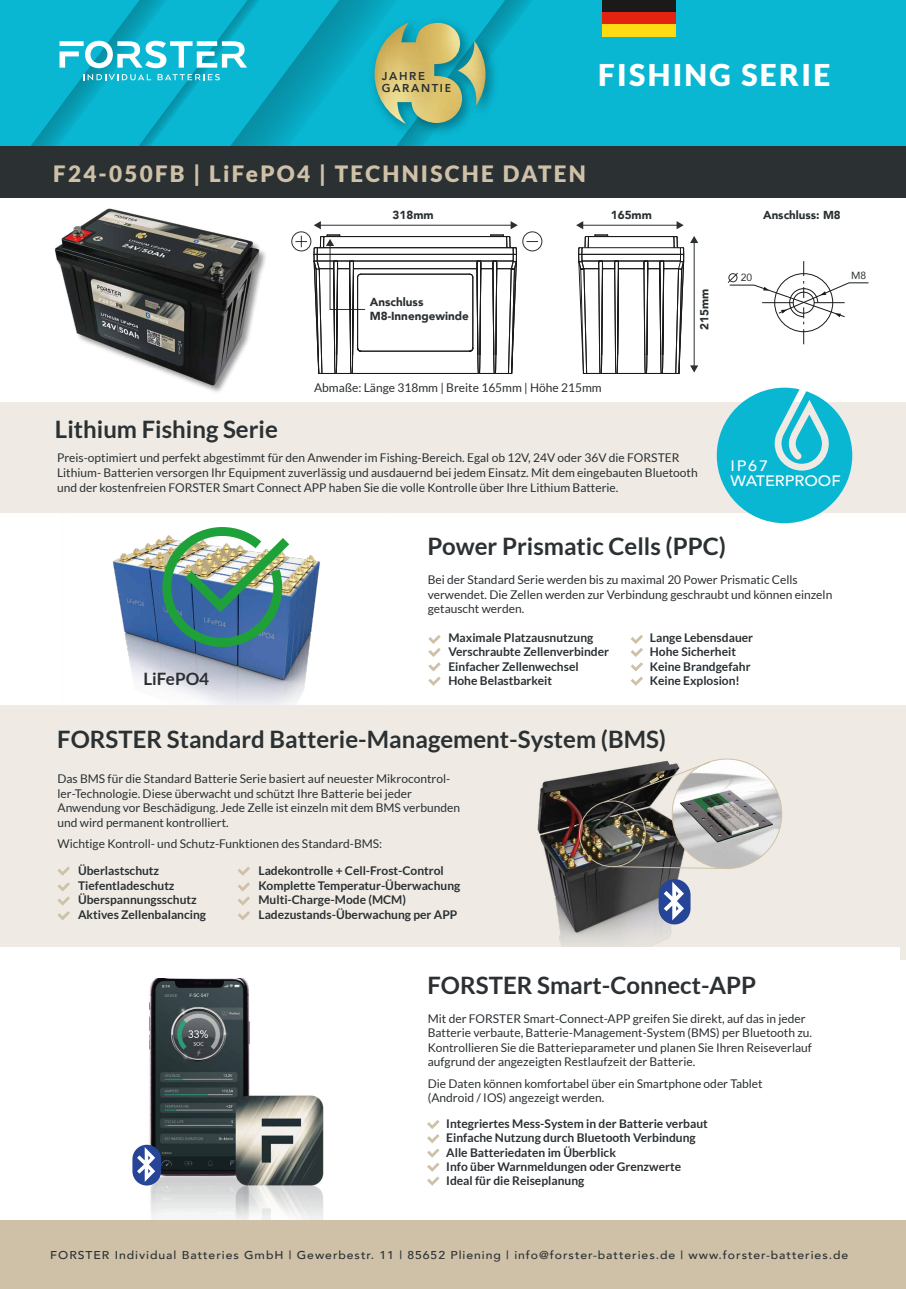
<style>
.page{position:relative;width:906px;height:1289px;background:#fff}
.page>*{position:absolute;margin:0;border:0;box-sizing:border-box;transform-origin:0 0}
.t1{font:900 30px "Lato";letter-spacing:.075em;color:#fff}
.t2{font:700 24px "Lato";color:#2b3033}
.t3{font:900 22.5px "Lato";letter-spacing:.1em;color:#cec1a7}
.t4{font:700 17.1px "Lato";color:#2b3033}
.t5{font:500 15px/15px "Avenir";color:#fff;scale:1.08 1}
.t6{font:12px/14.4px "Lato";color:#2b3033}
.t7{font:700 12px/14.4px "Lato";color:#2b3033}
.t8{font:900 11.7px/14px "Avenir";color:#2b3033}
.t9{font:900 11.55px "Avenir";color:#2b3033}
.t10{font:500 11.4px "Avenir";letter-spacing:.075em;color:#2b3033;scale:1.08 1}
.t11{font:800 11.4px/12.6px "Avenir";letter-spacing:.145em;color:#2b3033}
.t12{font:10.35px "Avenir";color:#2b3033}
</style>
<div class="page">
<div style="left:0;top:0;width:905px;height:146px;background:#09b7d3"></div>
<svg style="left:304px;top:0;width:227px;height:119px"></svg>
<img style="left:132px;top:978px;width:181px;height:242px">
<div style="left:132px;top:1144px;width:29px;height:41px;background:#264597;border-radius:14px"></div>
<svg style="left:137px;top:1147px;width:18px;height:34px"></svg>
<img style="left:62px;top:512px;width:324px;height:193px">
<img style="left:158px;top:522px;width:141px;height:129px">
<div style="left:0;top:146px;width:906px;height:51px;background:#2b3033"></div>
<div style="left:602px;top:0;width:73px;height:13px;background:#1a1a18"></div>
<div style="left:602px;top:12px;width:73px;height:13px;background:#e42211"></div>
<div style="left:602px;top:24px;width:73px;height:13px;background:#ffdb13"></div>
<svg style="left:31px;top:0;width:273px;height:146px"></svg>
<div style="left:0;top:402px;width:906px;height:110px;background:#efebe4"></div>
<svg style="left:428px;top:635px;width:13px;height:50px"></svg>
<div style="left:0;top:705px;width:906px;height:254px;background:#efebe4"></div>
<svg style="left:57px;top:867px;width:13px;height:8px"></svg>
<svg style="left:57px;top:882px;width:13px;height:23px"></svg>
<svg style="left:57px;top:911px;width:13px;height:9px"></svg>
<svg style="left:238px;top:866px;width:12px;height:9px"></svg>
<svg style="left:238px;top:882px;width:12px;height:23px"></svg>
<svg style="left:238px;top:911px;width:12px;height:9px"></svg>
<div style="left:0;top:1220px;width:906px;height:68px;background:#cec1a7"></div>
<img style="left:537px;top:776px;width:39px;height:171px">
<div style="left:0;top:947px;width:899px;height:31px;background:#fff"></div>
<svg style="left:427px;top:1120px;width:12px;height:65px"></svg>
<img style="left:366px;top:14px;width:114px;height:105px">
<img style="left:54px;top:208px;width:212px;height:184px">
<hr style="left:320px;top:225px;width:192px;height:1px;background:#2b3033">
<hr style="left:321px;top:236px;width:188px;height:1px;background:#1a1a18">
<hr style="left:315px;top:247px;width:201px;height:1px;background:#1a1a18">
<hr style="left:314px;top:254px;width:202px;height:1px;background:#1a1a18">
<hr style="left:317px;top:260px;width:196px;height:1px;background:#1a1a18">
<hr style="left:353px;top:268px;width:124px;height:1px;background:#1a1a18">
<hr style="left:361px;top:274px;width:108px;height:1px;background:#1a1a18">
<hr style="left:361px;top:351px;width:108px;height:1px;background:#1a1a18">
<hr style="left:319px;top:373px;width:192px;height:1px;background:#1a1a18">
<svg style="left:313px;top:221px;width:53px;height:999px"></svg>
<svg style="left:374px;top:23px;width:144px;height:351px"></svg>
<div style="left:291px;top:231px;width:20px;height:20px;border:1px solid #2b3033;border-radius:50%"></div>
<svg style="left:295px;top:236px;width:12px;height:11px"></svg>
<div style="left:522px;top:231px;width:20px;height:20px;border:1px solid #2b3033;border-radius:50%"></div>
<svg style="left:526px;top:241px;width:12px;height:1px"></svg>
<svg style="left:576px;top:197px;width:293px;height:750px"></svg>
<p class="t11" style="left:382px;top:70px;width:71px">JAHRE<br>GARANTIE</p>
<h1 class="t1" style="left:598px;top:58px;width:234px">FISHING SERIE</h1>
<h3 class="t3" style="left:53px;top:160px;width:534px">F24-050FB | LiFePO4 | TECHNISCHE DATEN</h3>
<p class="t8" style="left:393px;top:207px;width:43px">318mm</p>
<p class="t8" style="left:611px;top:207px;width:43px">165mm</p>
<p class="t8" style="left:370px;top:295px;width:101px">Anschluss<br>M8-Innengewinde</p>
<p class="t6" style="left:314px;top:380px;width:289px">Abmaße: Länge 318mm | Breite 165mm | Höhe 215mm</p>
<p class="t8" style="left:697px;top:330px;width:43px;rotate:-90deg">215mm</p>
<h2 class="t2" style="left:55px;top:415px;width:224px">Lithium Fishing Serie</h2>
<p class="t6" style="left:57px;top:450px;width:642px;line-height:15px">Preis-optimiert und perfekt abgestimmt für den Anwender im Fishing-Bereich. Egal ob 12V, 24V oder 36V die FORSTER<br>Lithium- Batterien versorgen Ihr Equipment zuverlässig und ausdauernd bei jedem Einsatz. Mit dem eingebauten Bluetooth und der kostenfreien FORSTER Smart Connect APP haben Sie die volle Kontrolle über Ihre Lithium Batterie.</p>
<p class="t9" style="left:763px;top:205px;width:79px">Anschluss: M8</p>
<p class="t12" style="left:740px;top:269px;width:13px">20</p>
<p class="t12" style="left:851px;top:267px;width:17px">M8</p>
<p class="t5" style="left:730px;top:457px;width:103px">IP67<br>WATERPROOF</p>
<h3 class="t4" style="left:143px;top:669px;width:67px">LiFePO4</h3>
<h2 class="t2" style="left:427px;top:532px;width:300px">Power Prismatic Cells (PPC)</h2>
<p class="t6" style="left:428px;top:572px;width:406px">Bei der Standard Serie werden bis zu maximal 20 Power Prismatic Cells verwendet. Die Zellen werden zur Verbindung geschraubt und können einzeln getauscht werden.</p>
<p class="t7" style="left:448px;top:630px;width:162px">Maximale Platzausnutzung<br>Verschraubte Zellenverbinder<br>Einfacher Zellenwechsel<br>Hohe Belastbarkeit</p>
<p class="t7" style="left:650px;top:630px;width:105px">Lange Lebensdauer<br>Hohe Sicherheit<br>Keine Brandgefahr<br>Keine Explosion!</p>
<h2 class="t2" style="left:57px;top:726px;width:610px">FORSTER Standard Batterie-Management-System (BMS)</h2>
<p class="t6" style="left:57px;top:771px;width:404px">Das BMS für die Standard Batterie Serie basiert auf neuester Mikrocontrol&shy;ler-Technologie. Diese überwacht und schützt Ihre Batterie bei jeder Anwendung vor Beschädigung. Jede Zelle ist einzeln mit dem BMS verbunden und wird permanent kontrolliert.</p>
<p class="t6" style="left:57px;top:836px;width:326px">Wichtige Kontroll- und Schutz-Funktionen des Standard-BMS:</p>
<p class="t7" style="left:78px;top:863px;width:130px">Überlastschutz<br>Tiefentladeschutz<br>Überspannungsschutz<br>Aktives Zellenbalancing</p>
<p class="t7" style="left:258px;top:863px;width:203px">Ladekontrolle + Cell-Frost-Control Komplette Temperatur-Überwachung Multi-Charge-Mode (MCM)<br>Ladezustands-Überwachung per APP</p>
<h2 class="t2" style="left:427px;top:971px;width:330px">FORSTER Smart-Connect-APP</h2>
<p class="t6" style="left:428px;top:1011px;width:386px">Mit der FORSTER Smart-Connect-APP greifen Sie direkt, auf das in jeder Batterie verbaute, Batterie-Management-System (BMS) per Bluetooth zu.<br>Kontrollieren Sie die Batterieparameter und planen Sie Ihren Reiseverlauf aufgrund der angezeigten Restlaufzeit der Batterie.</p>
<p class="t6" style="left:428px;top:1076px;width:336px">Die Daten können komfortabel über ein Smartphone oder Tablet (Android / IOS) angezeigt werden.</p>
<p class="t7" style="left:446px;top:1115px;width:263px">Integriertes Mess-System in der Batterie verbaut Einfache Nutzung durch Bluetooth Verbindung Alle Batteriedaten im Überblick<br>Info über Warnmeldungen oder Grenzwerte Ideal für die Reiseplanung</p>
<p class="t10" style="left:50px;top:1244px;width:740px">FORSTER Individual Batteries GmbH | Gewerbestr. 11 | 85652 Pliening | info@forster-batteries.de | www.forster-batteries.de</p>
</div>
